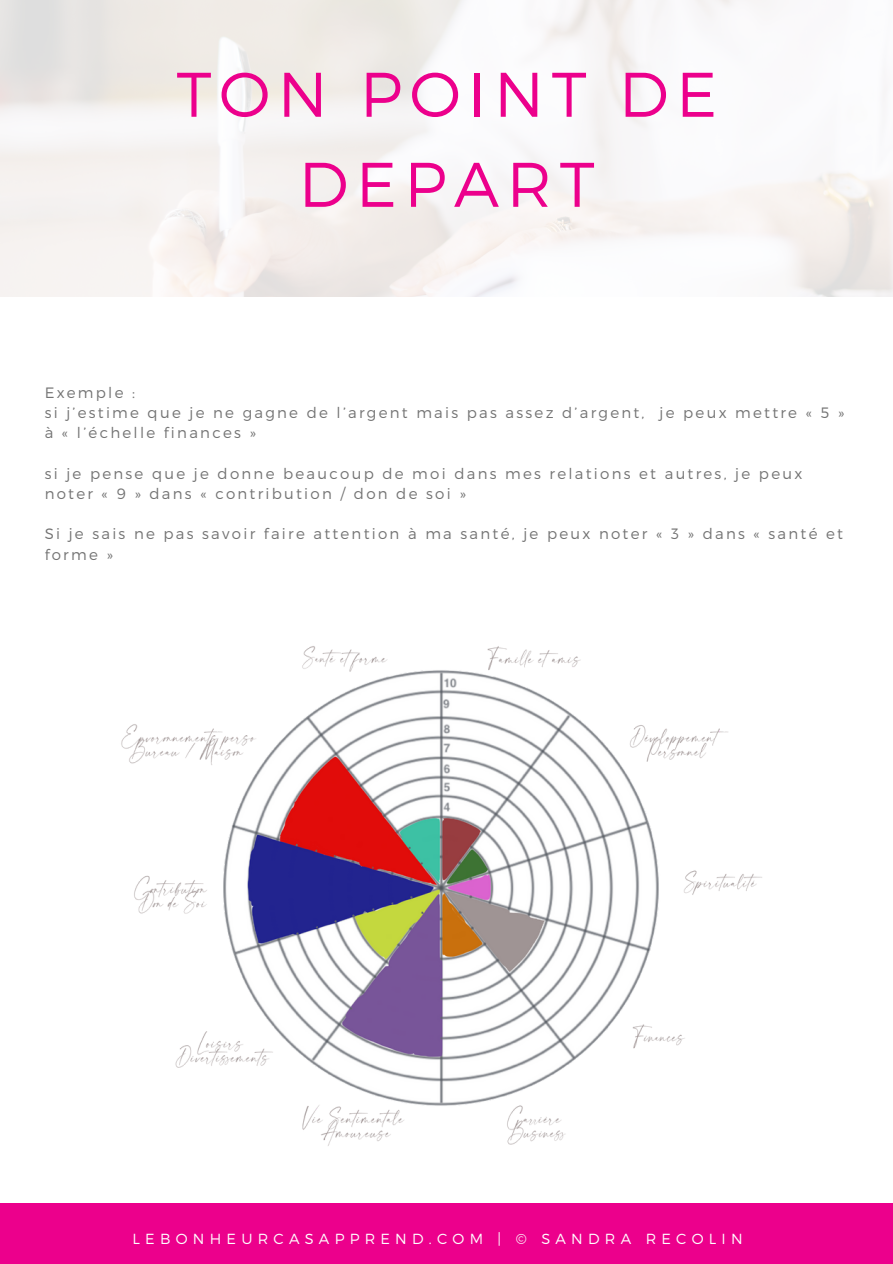
<style>
.page{position:relative;width:893px;height:1264px;background:#fff}
.page>*{position:absolute;margin:0;border:0;box-sizing:border-box;transform-origin:0 0}
.t1{font:300 62.85px/90px "Montserrat";letter-spacing:.12em;color:#ec008c;text-align:center}
.t2{font:300 15px/20.2px "Montserrat";letter-spacing:.15em;color:#737373}
.t3{font:300 14.55px "Montserrat";letter-spacing:.36em;color:#fff}
</style>
<div class="page">
<div style="left:0;top:1203px;width:892px;height:60px;background:#ec008c"></div>
<img style="left:121px;top:646px;width:641px;height:500px">
<p class="t1" style="left:176px;top:46px;width:542px">TON POINT DE<br>DEPART</p>
<p class="t2" style="left:45px;top:381px;width:92px">Exemple :</p>
<p class="t2" style="left:45px;top:402px;width:801px">si j’estime que je ne gagne de l’argent mais pas assez d’argent, je peux mettre « 5 » à « l’échelle finances »</p>
<p class="t2" style="left:45px;top:462px;width:759px">si je pense que je donne beaucoup de moi dans mes relations et autres, je peux noter « 9 » dans « contribution / don de soi »</p>
<p class="t2" style="left:45px;top:523px;width:799px">Si je sais ne pas savoir faire attention à ma santé, je peux noter « 3 » dans « santé et forme »</p>
<p class="t3" style="left:132px;top:1229px;width:611px">LEBONHEURCASAPPREND.COM | © SANDRA RECOLIN</p>
</div>
